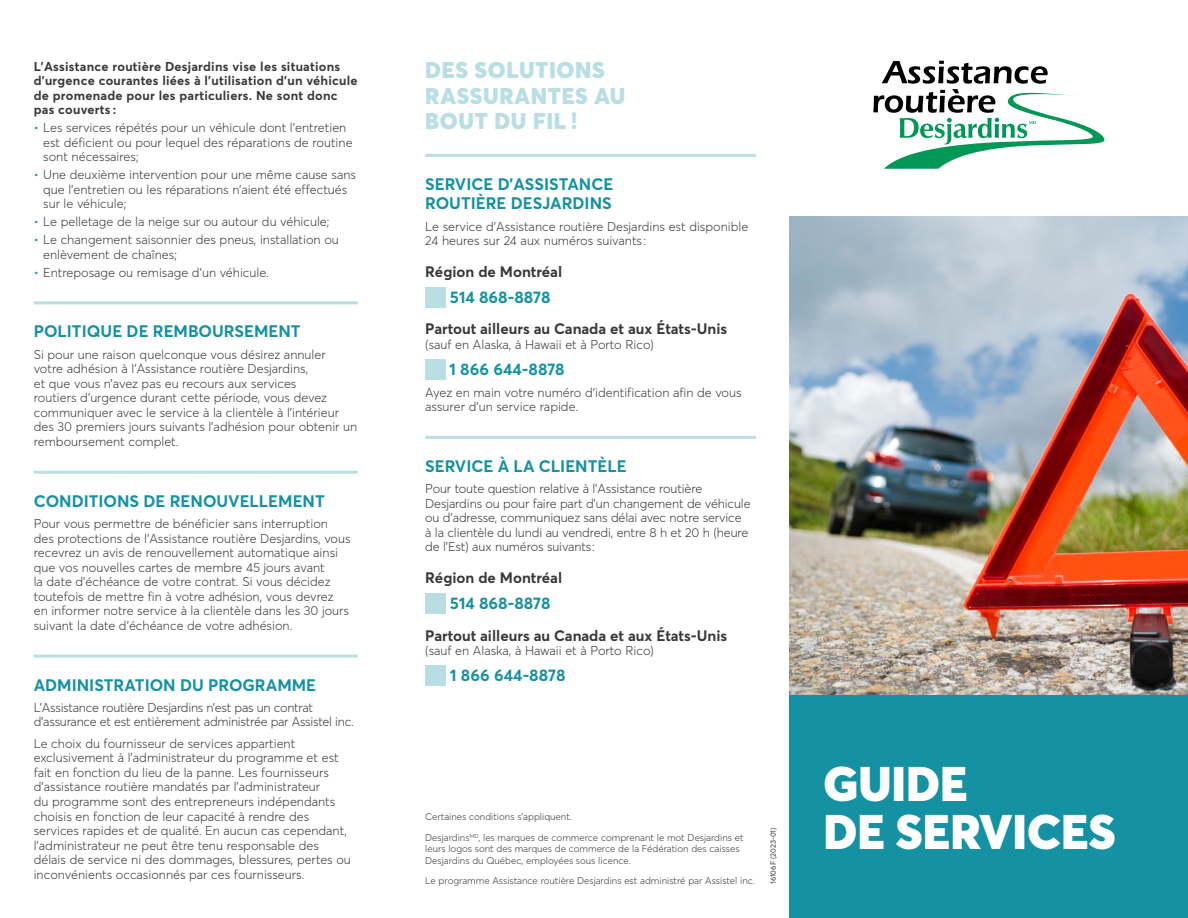
<style>
.page{position:relative;width:1188px;height:918px;background:#fff}
.page>*{position:absolute;margin:0;border:0;box-sizing:border-box;transform-origin:0 0}
.t1{font:900 48px/48px "Averta";color:#fff}
.t2{font:900 22.5px/25.5px "Averta";letter-spacing:.03em;color:#b9dee3}
.t3{font:700 16.5px/19.5px "Averta";color:#1491a2}
.t4{font:700 15px "Averta";color:#383838}
.t5{font:300 12.75px/14.5px "Averta";color:#383838}
.t6{font:700 12.75px/14.5px "Averta";letter-spacing:.02em;color:#383838}
.t7{font:300 12.75px/14.5px "Averta";letter-spacing:-.02em;color:#383838}
.t8{font:300 9.75px/20.7px "Averta";color:#383838}
.t9{font:7.5px "Averta";color:#383838}
.s1{color:#1491a2}
</style>
<div class="page">
<hr style="left:34px;top:301px;width:324px;height:3px;background:#b9dee3">
<hr style="left:34px;top:471px;width:324px;height:3px;background:#b9dee3">
<hr style="left:34px;top:655px;width:324px;height:3px;background:#b9dee3">
<hr style="left:425px;top:154px;width:331px;height:3px;background:#b9dee3">
<div style="left:425px;top:287px;width:21px;height:20px;background:#b9dee3"></div>
<div style="left:425px;top:360px;width:21px;height:20px;background:#b9dee3"></div>
<hr style="left:425px;top:436px;width:331px;height:3px;background:#b9dee3">
<div style="left:425px;top:593px;width:21px;height:21px;background:#b8dee3"></div>
<div style="left:425px;top:666px;width:21px;height:20px;background:#b8dee3"></div>
<img style="left:790px;top:216px;width:398px;height:479px">
<div style="left:790px;top:695px;width:398px;height:223px;background:#1491a2"></div>
<img style="left:873px;top:61px;width:231px;height:107px">
<p class="t6" style="left:34px;top:59px;width:325px">L’Assistance routière Desjardins vise les situations d’urgence courantes liées à l’utilisation d’un véhicule de promenade pour les particuliers. Ne sont donc pas couverts :</p>
<p class="t5" style="left:43px;top:120px;width:311px;text-indent:-9px"><span class="s1">•</span> Les services répétés pour un véhicule dont l’entretien est déficient ou pour lequel des réparations de routine sont nécessaires;</p>
<p class="t5" style="left:43px;top:167px;width:314px;text-indent:-9px"><span class="s1">•</span> Une deuxième intervention pour une même cause sans que l’entretien ou les réparations n’aient été effectués sur le véhicule;</p>
<p class="t5" style="left:34px;top:214px;width:297px"><span class="s1">•</span> Le pelletage de la neige sur ou autour du véhicule;</p>
<p class="t5" style="left:43px;top:232px;width:297px;text-indent:-9px"><span class="s1">•</span> Le changement saisonnier des pneus, installation ou enlèvement de chaînes;</p>
<p class="t5" style="left:34px;top:265px;width:237px"><span class="s1">•</span> Entreposage ou remisage d’un véhicule.</p>
<p class="t3" style="left:34px;top:322px;width:268px">POLITIQUE DE REMBOURSEMENT</p>
<p class="t5" style="left:34px;top:347px;width:325px">Si pour une raison quelconque vous désirez annuler votre adhésion à l’Assistance routière Desjardins,<br>et que vous n’avez pas eu recours aux services<br>routiers d’urgence durant cette période, vous devez communiquer avec le service à la clientèle à l’intérieur des 30 premiers jours suivants l’adhésion pour obtenir un remboursement complet.</p>
<p class="t3" style="left:34px;top:491px;width:293px">CONDITIONS DE RENOUVELLEMENT</p>
<p class="t5" style="left:34px;top:516px;width:318px">Pour vous permettre de bénéficier sans interruption des protections de l’Assistance routière Desjardins, vous recevrez un avis de renouvellement automatique ainsi que vos nouvelles cartes de membre 45 jours avant<br>la date d’échéance de votre contrat. Si vous décidez toutefois de mettre fin à votre adhésion, vous devrez en informer notre service à la clientèle dans les 30 jours suivant la date d’échéance de votre adhésion.</p>
<p class="t3" style="left:34px;top:675px;width:284px">ADMINISTRATION DU PROGRAMME</p>
<p class="t7" style="left:34px;top:700px;width:322px">L’Assistance routière Desjardins n’est pas un contrat d’assurance et est entièrement administrée par Assistel inc.</p>
<p class="t5" style="left:34px;top:736px;width:319px">Le choix du fournisseur de services appartient exclusivement à l’administrateur du programme et est fait en fonction du lieu de la panne. Les fournisseurs d’assistance routière mandatés par l’administrateur<br>du programme sont des entrepreneurs indépendants choisis en fonction de leur capacité à rendre des services rapides et de qualité. En aucun cas cependant, l’administrateur ne peut être tenu responsable des délais de service ni des dommages, blessures, pertes ou inconvénients occasionnés par ces fournisseurs.</p>
<h2 class="t2" style="left:425px;top:57px;width:202px">DES SOLUTIONS<br>RASSURANTES AU<br>BOUT DU FIL !</h2>
<p class="t3" style="left:425px;top:174px;width:190px">SERVICE D’ASSISTANCE<br>ROUTIÈRE DESJARDINS</p>
<p class="t5" style="left:425px;top:219px;width:325px">Le service d’Assistance routière Desjardins est disponible<br>24 heures sur 24 aux numéros suivants :</p>
<p class="t4" style="left:425px;top:262px;width:138px">Région de Montréal</p>
<p class="t3" style="left:450px;top:287px;width:102px">514 868-8878</p>
<p class="t4" style="left:425px;top:320px;width:304px">Partout ailleurs au Canada et aux États-Unis</p>
<p class="t5" style="left:425px;top:337px;width:230px">(sauf en Alaska, à Hawaii et à Porto Rico)</p>
<p class="t3" style="left:449px;top:359px;width:117px">1 866 644-8878</p>
<p class="t5" style="left:425px;top:385px;width:318px">Ayez en main votre numéro d’identification afin de vous assurer d’un service rapide.</p>
<p class="t3" style="left:425px;top:456px;width:203px">SERVICE À LA CLIENTÈLE</p>
<p class="t5" style="left:425px;top:481px;width:327px">Pour toute question relative à l’Assistance routière Desjardins ou pour faire part d’un changement de véhicule ou d’adresse, communiquez sans délai avec notre service à la clientèle du lundi au vendredi, entre 8 h et 20 h (heure de l’Est) aux numéros suivants :</p>
<p class="t4" style="left:425px;top:568px;width:138px">Région de Montréal</p>
<p class="t3" style="left:450px;top:593px;width:102px">514 868-8878</p>
<p class="t4" style="left:425px;top:626px;width:304px">Partout ailleurs au Canada et aux États-Unis</p>
<p class="t5" style="left:425px;top:643px;width:230px">(sauf en Alaska, à Hawaii et à Porto Rico)</p>
<p class="t3" style="left:450px;top:666px;width:117px">1 866 644-8878</p>
<p class="t8" style="left:425px;top:807px;width:320px">Certaines conditions s’appliquent.<br>Desjardins<sup>MD</sup>, les marques de commerce comprenant le mot Desjardins et</p>
<p class="t8" style="left:425px;top:843px;width:316px;line-height:11.2px">leurs logos sont des marques de commerce de la Fédération des caisses<br>Desjardins du Québec, employées sous licence.</p>
<p class="t8" style="left:425px;top:870px;width:331px">Le programme Assistance routière Desjardins est administré par Assistel inc.</p>
<p class="t9" style="left:768px;top:884px;width:58px;rotate:-90deg">16106F (2023-01)</p>
<h1 class="t1" style="left:824px;top:759px;width:294px">GUIDE<br>DE SERVICES</h1>
</div>
